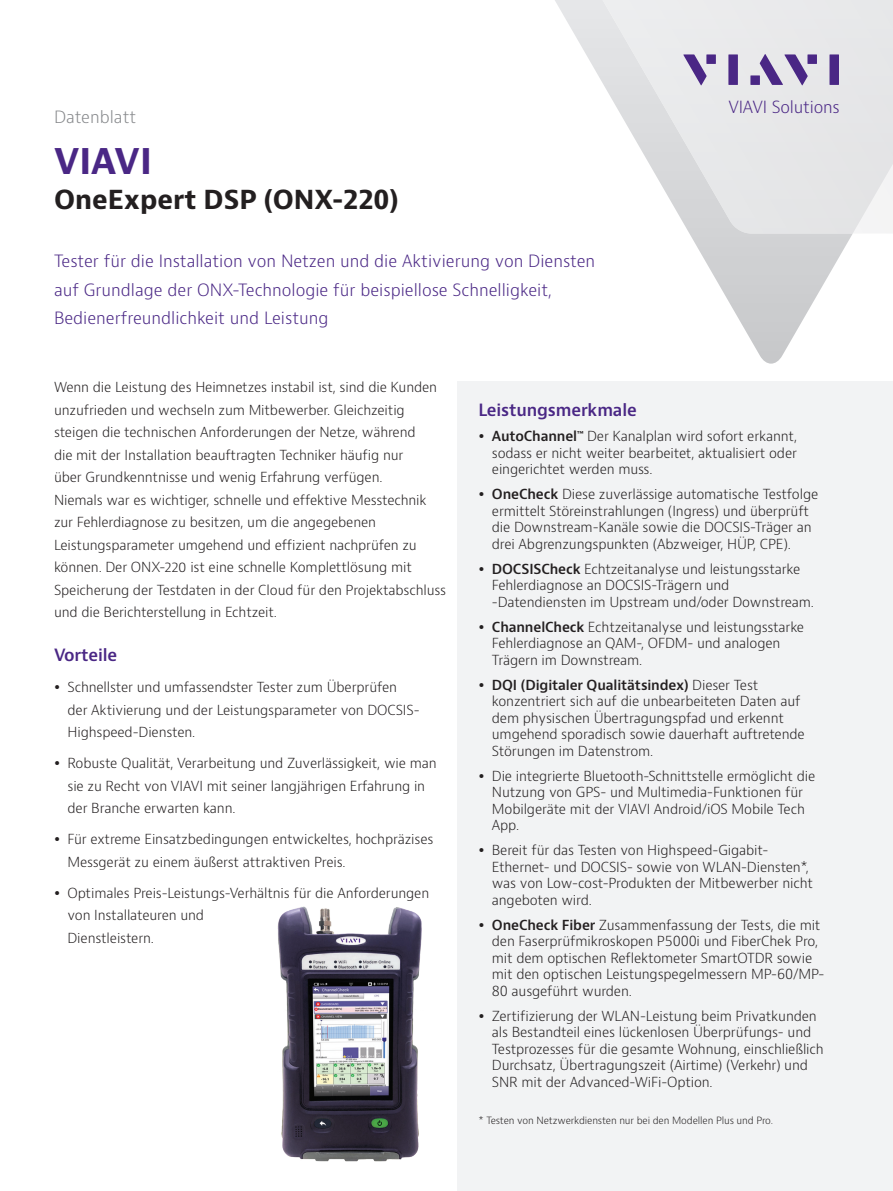
<style>
.page{position:relative;width:893px;height:1191px;background:#fff}
.page>*{position:absolute;margin:0;border:0;box-sizing:border-box;transform-origin:0 0}
.H1_Brand_Sub-Brand_2{font:700 34.5px "Bernino Sans";color:#4a2785}
.H2_Product_18_24{font:700 25.5px "Bernino Sans";color:#231f20}
.P_Intro_12_20{font:300 16.5px/28.5px "Bernino Sans";color:#4a2785}
.H2_Bullet_Heading_Pu{font:600 16.5px "Bernino Sans";letter-spacing:-.01em;color:#4a2785}
.P_DocType{font:300 16.5px "Bernino Sans";color:#87898c}
.H2_Heading_Purple_12{font:600 16.5px "Bernino Sans";letter-spacing:-.01em;color:#4a2785}
.t1{font:300 16.35px "Bernino Sans";letter-spacing:-.01em;color:#4a2785}
.P_10_16{font:300 13.5px/16.5px "Bernino Sans";letter-spacing:-.01em;color:#231f20}
.P_10_16-2{font:300 9.75px "Bernino Sans";letter-spacing:-.01em;color:#231f20}
.s1{font-weight:600}
</style>
<div class="page">
<svg style="left:690px;top:234px;width:162px;height:130px"></svg>
<svg style="left:555px;top:0;width:338px;height:234px"></svg>
<svg style="left:683px;top:54px;width:24px;height:31px"></svg>
<div style="left:706px;top:54px;width:10px;height:10px;background:#4a2785"></div>
<div style="left:728px;top:54px;width:10px;height:31px;background:#4a2785"></div>
<div style="left:807px;top:54px;width:10px;height:10px;background:#4a2785"></div>
<div style="left:829px;top:54px;width:10px;height:31px;background:#4a2785"></div>
<svg style="left:760px;top:54px;width:48px;height:31px"></svg>
<div style="left:750px;top:75px;width:10px;height:10px;background:#4a2785"></div>
<div style="left:457px;top:381px;width:436px;height:810px;background:#f2f3f4"></div>
<img style="left:278px;top:906px;width:144px;height:256px">
<p class="P_DocType" style="left:54px;top:106px;width:84px">Datenblatt</p>
<p class="H1_Brand_Sub-Brand_2" style="left:54px;top:139px;width:99px">VIAVI</p>
<p class="H2_Product_18_24" style="left:54px;top:183px;width:346px">OneExpert DSP (ONX-220)</p>
<p class="P_Intro_12_20" style="left:54px;top:247px;width:543px">Tester für die Installation von Netzen und die Aktivierung von Diensten auf Grundlage der ONX-Technologie für beispiellose Schnelligkeit,<br>Bedienerfreundlichkeit und Leistung</p>
<p class="t1" style="left:728px;top:96px;width:113px">VIAVI Solutions</p>
<p class="P_10_16" style="left:54px;top:376px;width:394px;line-height:22.5px">Wenn die Leistung des Heimnetzes instabil ist, sind die Kunden unzufrieden und wechseln zum Mitbewerber. Gleichzeitig steigen die technischen Anforderungen der Netze, während<br>die mit der Installation beauftragten Techniker häufig nur<br>über Grundkenntnisse und wenig Erfahrung verfügen.<br>Niemals war es wichtiger, schnelle und effektive Messtechnik zur Fehlerdiagnose zu besitzen, um die angegebenen Leistungsparameter umgehend und effizient nachprüfen zu können. Der ONX-220 ist eine schnelle Komplettlösung mit Speicherung der Testdaten in der Cloud für den Projektabschluss und die Berichterstellung in Echtzeit.</p>
<p class="H2_Heading_Purple_12" style="left:54px;top:644px;width:65px">Vorteile</p>
<p class="P_10_16" style="left:68px;top:676px;width:354px;line-height:22.5px">Schnellster und umfassendster Tester zum Überprüfen der Aktivierung und der Leistungsparameter von DOCSIS-<br>Highspeed-Diensten.</p>
<p class="P_10_16" style="left:68px;top:752px;width:371px;line-height:22.5px">Robuste Qualität, Verarbeitung und Zuverlässigkeit, wie man sie zu Recht von VIAVI mit seiner langjährigen Erfahrung in der Branche erwarten kann.</p>
<p class="P_10_16" style="left:68px;top:828px;width:367px;line-height:22.5px">Für extreme Einsatzbedingungen entwickeltes, hochpräzises<br>Messgerät zu einem äußerst attraktiven Preis.</p>
<p class="P_10_16" style="left:68px;top:881px;width:363px;line-height:22.5px">Optimales Preis-Leistungs-Verhältnis für die Anforderungen von Installateuren und<br>Dienstleistern.</p>
<p class="H2_Bullet_Heading_Pu" style="left:478px;top:399px;width:160px">Leistungsmerkmale</p>
<p class="P_10_16" style="left:492px;top:428px;width:307px;text-align:justify"><span class="s1">AutoChannel</span><sup>™</sup> Der Kanalplan wird sofort erkannt, sodass er nicht weiter bearbeitet, aktualisiert oder eingerichtet werden muss.</p>
<p class="P_10_16" style="left:492px;top:486px;width:328px"><span class="s1">OneCheck</span> Diese zuverlässige automatische Testfolge ermittelt Störeinstrahlungen (Ingress) und überprüft die Downstream-Kanäle sowie die DOCSIS-Träger an drei Abgrenzungspunkten (Abzweiger, HÜP, CPE).</p>
<p class="P_10_16" style="left:492px;top:561px;width:324px"><span class="s1">DOCSISCheck</span> Echtzeitanalyse und leistungsstarke<br>Fehlerdiagnose an DOCSIS-Trägern und -Datendiensten im Upstream und/oder Downstream.</p>
<p class="P_10_16" style="left:492px;top:619px;width:314px"><span class="s1">ChannelCheck</span> Echtzeitanalyse und leistungsstarke<br>Fehlerdiagnose an QAM-, OFDM- und analogen<br>Trägern im Downstream.</p>
<p class="P_10_16" style="left:492px;top:677px;width:314px"><span class="s1">DQI (Digitaler Qualitätsindex)</span> Dieser Test konzentriert sich auf die unbearbeiteten Daten auf dem physischen Übertragungspfad und erkennt umgehend sporadisch sowie dauerhaft auftretende Störungen im Datenstrom.</p>
<p class="P_10_16" style="left:492px;top:768px;width:325px">Die integrierte Bluetooth-Schnittstelle ermöglicht die Nutzung von GPS- und Multimedia-Funktionen für Mobilgeräte mit der VIAVI Android/iOS Mobile Tech App.</p>
<p class="P_10_16" style="left:492px;top:842px;width:323px">Bereit für das Testen von Highspeed-Gigabit-Ethernet- und DOCSIS- sowie von WLAN-Diensten*, was von Low-cost-Produkten der Mitbewerber nicht angeboten wird.</p>
<p class="P_10_16" style="left:492px;top:917px;width:334px"><span class="s1">OneCheck Fiber</span> Zusammenfassung der Tests, die mit den Faserprüfmikroskopen P5000i und FiberChek Pro, mit dem optischen Reflektometer SmartOTDR sowie mit den optischen Leistungspegelmessern MP-60/MP-80 ausgeführt wurden.</p>
<p class="P_10_16" style="left:492px;top:1008px;width:333px">Zertifizierung der WLAN-Leistung beim Privatkunden als Bestandteil eines lückenlosen Überprüfungs- und Testprozesses für die gesamte Wohnung, einschließlich Durchsatz, Übertragungszeit (Airtime) (Verkehr) und SNR mit der Advanced-WiFi-Option.</p>
<p class="P_10_16-2" style="left:478px;top:1113px;width:296px">* Testen von Netzwerkdiensten nur bei den Modellen Plus und Pro.</p>
</div>
